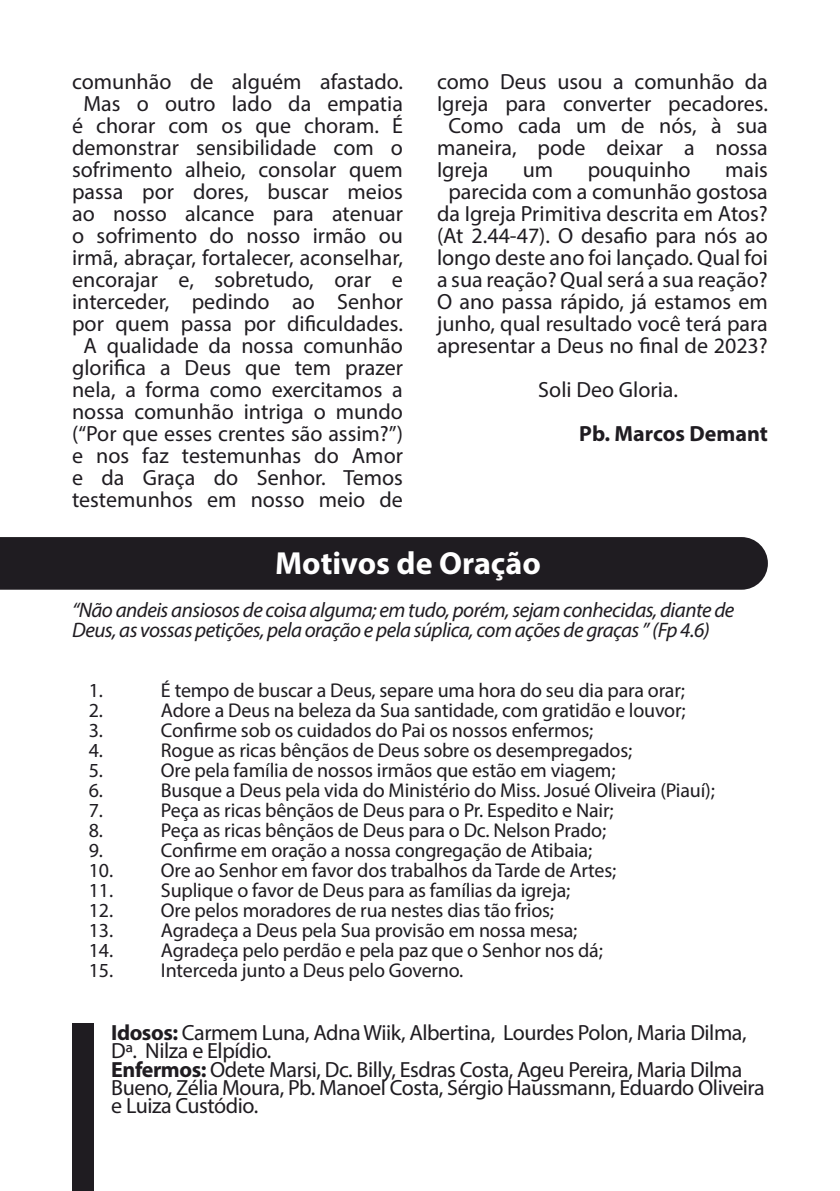
<style>
.page{position:relative;width:840px;height:1191px;background:#fff}
.page>*{position:absolute;margin:0;border:0;box-sizing:border-box;transform-origin:0 0}
.t1{font:700 32px "Myriad Pro";color:#fff}
.t2{font:22px/22px "Myriad Pro";color:#1f1c21;text-align:center}
.t3{font:22px/18px "Myriad Pro";letter-spacing:-.02em;color:#1f1c21}
.t4{font:700 22px "Myriad Pro";color:#1f1c21}
.t5{font:italic 21px/20px "Myriad Pro";letter-spacing:-.025em;color:#1f1c21}
.t6{font:20px "Myriad Pro";letter-spacing:-.01em;color:#1f1c21}
.s1{font-weight:700}
</style>
<div class="page">
<div style="left:0;top:537px;width:767px;height:52px;background:#1f1c21"></div>
<div style="left:72px;top:1024px;width:22px;height:167px;background:#1f1c21"></div>
<p class="t2" style="left:72px;top:70px;width:332px">comunhão de alguém afastado.</p>
<p class="t2" style="left:72px;top:92px;width:332px">Mas o outro lado da empatia é chorar com os que choram. É demonstrar sensibilidade com o sofrimento alheio, consolar quem passa por dores, buscar meios ao nosso alcance para atenuar o sofrimento do nosso irmão ou irmã, abraçar, fortalecer, aconselhar, encorajar e, sobretudo, orar e interceder, pedindo ao Senhor por quem passa por dificuldades.</p>
<p class="t2" style="left:72px;top:334px;width:332px">A qualidade da nossa comunhão glorifica a Deus que tem prazer nela, a forma como exercitamos a nossa comunhão intriga o mundo (“Por que esses crentes são assim?”) e nos faz testemunhas do Amor e da Graça do Senhor. Temos testemunhos em nosso meio de</p>
<p class="t2" style="left:437px;top:70px;width:332px;text-align:left">como Deus usou a comunhão da<br>Igreja para converter pecadores.</p>
<p class="t2" style="left:437px;top:114px;width:332px;text-align:justify;text-indent:11px">Como cada um de nós, à sua maneira, pode deixar a nossa Igreja</p>
<p class="t2" style="left:522px;top:158px;width:32px">um</p>
<p class="t2" style="left:587px;top:158px;width:104px">pouquinho</p>
<p class="t2" style="left:724px;top:158px;width:44px">mais</p>
<p class="t2" style="left:437px;top:180px;width:332px">parecida com a comunhão gostosa da Igreja Primitiva descrita em Atos? (At 2.44-47). O desafio para nós ao longo deste ano foi lançado. Qual foi a sua reação? Qual será a sua reação?<br>O ano passa rápido, já estamos em junho, qual resultado você terá para apresentar a Deus no final de 2023?</p>
<p class="t2" style="left:538px;top:378px;width:141px">Soli Deo Gloria.</p>
<p class="t4" style="left:579px;top:419px;width:190px">Pb. Marcos Demant</p>
<p class="t1" style="left:275px;top:543px;width:267px">Motivos de Oração</p>
<p class="t5" style="left:72px;top:599px;width:663px">“Não andeis ansiosos de coisa alguma; em tudo, porém, sejam conhecidas, diante de<br>Deus, as vossas petições, pela oração e pela súplica, com ações de graças ” (Fp 4.6)</p>
<p class="t6" style="left:89px;top:677px;width:16px">1.</p>
<p class="t6" style="left:161px;top:677px;width:525px">É tempo de buscar a Deus, separe uma hora do seu dia para orar;</p>
<p class="t6" style="left:89px;top:697px;width:16px">2.</p>
<p class="t6" style="left:161px;top:697px;width:526px">Adore a Deus na beleza da Sua santidade, com gratidão e louvor;</p>
<p class="t6" style="left:89px;top:717px;width:16px">3.</p>
<p class="t6" style="left:161px;top:717px;width:433px">Confirme sob os cuidados do Pai os nossos enfermos;</p>
<p class="t6" style="left:89px;top:737px;width:16px">4.</p>
<p class="t6" style="left:161px;top:737px;width:472px">Rogue as ricas bênçãos de Deus sobre os desempregados;</p>
<p class="t6" style="left:89px;top:757px;width:16px">5.</p>
<p class="t6" style="left:161px;top:757px;width:456px">Ore pela família de nossos irmãos que estão em viagem;</p>
<p class="t6" style="left:89px;top:777px;width:16px">6.</p>
<p class="t6" style="left:161px;top:777px;width:555px">Busque a Deus pela vida do Ministério do Miss. Josué Oliveira (Piauí);</p>
<p class="t6" style="left:89px;top:797px;width:16px">7.</p>
<p class="t6" style="left:161px;top:797px;width:454px">Peça as ricas bênçãos de Deus para o Pr. Espedito e Nair;</p>
<p class="t6" style="left:89px;top:817px;width:16px">8.</p>
<p class="t6" style="left:161px;top:817px;width:446px">Peça as ricas bênçãos de Deus para o Dc. Nelson Prado;</p>
<p class="t6" style="left:89px;top:837px;width:16px">9.</p>
<p class="t6" style="left:161px;top:837px;width:432px">Confirme em oração a nossa congregação de Atibaia;</p>
<p class="t6" style="left:89px;top:857px;width:528px">10. Ore ao Senhor em favor dos trabalhos da Tarde de Artes;</p>
<p class="t6" style="left:89px;top:877px;width:482px">11. Suplique o favor de Deus para as famílias da igreja;</p>
<p class="t6" style="left:89px;top:897px;width:466px">12. Ore pelos moradores de rua nestes dias tão frios;</p>
<p class="t6" style="left:89px;top:917px;width:489px">13. Agradeça a Deus pela Sua provisão em nossa mesa;</p>
<p class="t6" style="left:89px;top:937px;width:515px">14. Agradeça pelo perdão e pela paz que o Senhor nos dá;</p>
<p class="t6" style="left:89px;top:957px;width:375px">15. Interceda junto a Deus pelo Governo.</p>
<p class="t3" style="left:111px;top:1023px;width:636px"><span class="s1">Idosos:</span> Carmem Luna, Adna Wiik, Albertina, Lourdes Polon, Maria Dilma,<br>Dª. Nilza e Elpídio.</p>
<p class="t3" style="left:111px;top:1059px;width:654px"><span class="s1">Enfermos:</span> Odete Marsi, Dc. Billy, Esdras Costa, Ageu Pereira, Maria Dilma<br>Bueno, Zélia Moura, Pb. Manoel Costa, Sérgio Haussmann, Eduardo Oliveira e Luiza Custódio.</p>
</div>
